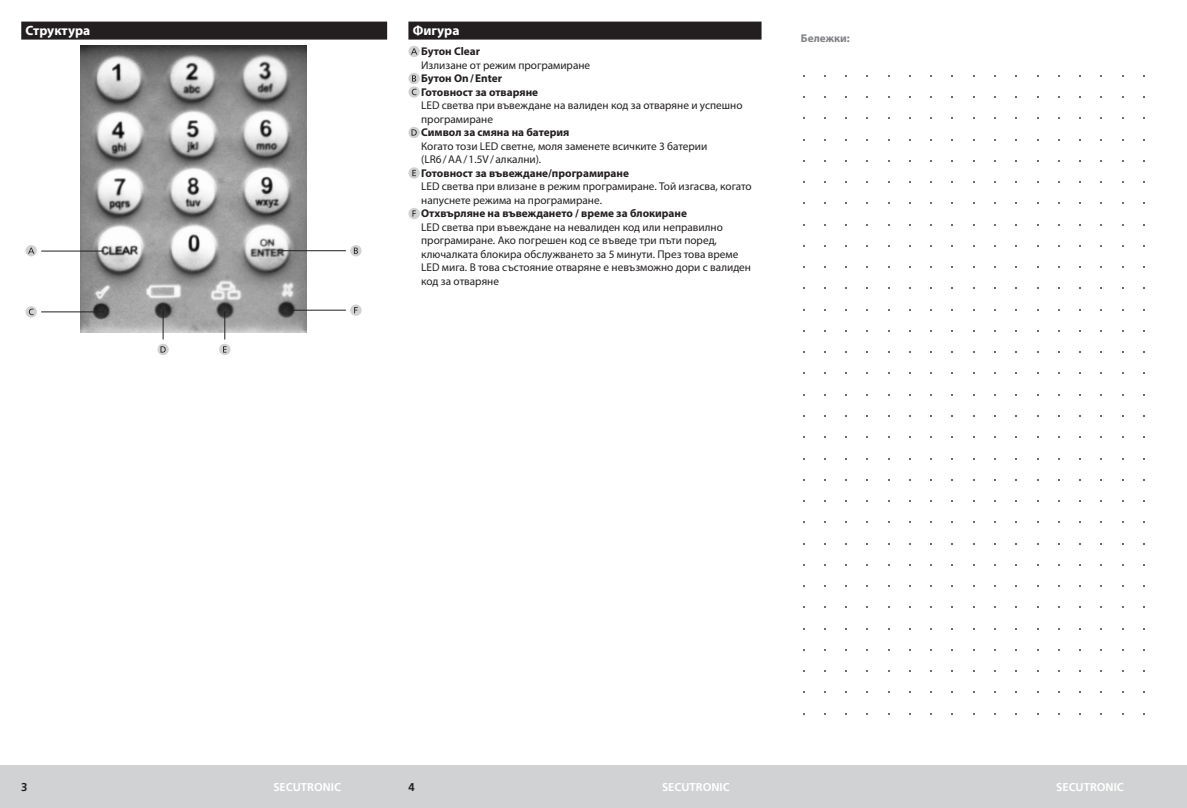
<style>
.page{position:relative;width:1187px;height:808px;background:#fff}
.page>*{position:absolute;margin:0;border:0;box-sizing:border-box;transform-origin:0 0}
.t1{font:700 13.5px "Myriad Pro";color:#fff}
.t2{font:11.25px/13.5px "Myriad Pro";color:#231f20}
.t3{font:700 11.25px/13.5px "Myriad Pro";color:#231f20}
.t4{font:700 11.25px "Frutiger LT Pro";color:#fff}
.t5{font:700 11.25px "Myriad Pro";color:#808285}
.t6{font:700 11.25px "Frutiger LT Pro";color:#231f20}
</style>
<div class="page">
<div style="left:21px;top:22px;width:366px;height:18px;background:#231f20"></div>
<div style="left:0;top:765px;width:1186px;height:43px;background:#d1d2d4"></div>
<div style="left:408px;top:22px;width:353px;height:18px;background:#231f20"></div>
<div style="left:408px;top:46px;width:12px;height:11px;background:#d1d2d4;border-radius:50%"></div>
<svg style="left:411px;top:48px;width:6px;height:7px"></svg>
<div style="left:408px;top:73px;width:12px;height:11px;background:#d1d2d4;border-radius:50%"></div>
<svg style="left:412px;top:75px;width:4px;height:7px"></svg>
<svg style="left:408px;top:86px;width:12px;height:12px"></svg>
<svg style="left:412px;top:89px;width:4px;height:6px"></svg>
<div style="left:408px;top:127px;width:12px;height:11px;background:#d1d2d4;border-radius:50%"></div>
<svg style="left:411px;top:129px;width:5px;height:7px"></svg>
<svg style="left:408px;top:167px;width:12px;height:12px"></svg>
<svg style="left:412px;top:170px;width:4px;height:6px"></svg>
<div style="left:408px;top:208px;width:12px;height:11px;background:#d1d2d4;border-radius:50%"></div>
<svg style="left:412px;top:210px;width:4px;height:7px"></svg>
<img style="left:80px;top:46px;width:227px;height:286px">
<hr style="left:41px;top:251px;width:63px;height:1px;background:#231f20">
<svg style="left:350px;top:245px;width:11px;height:11px"></svg>
<svg style="left:354px;top:248px;width:4px;height:6px"></svg>
<hr style="left:277px;top:250px;width:69px;height:1px;background:#231f20">
<div style="left:26px;top:245px;width:11px;height:11px;background:#d1d2d4;border-radius:50%"></div>
<svg style="left:28px;top:248px;width:6px;height:6px"></svg>
<svg style="left:26px;top:306px;width:11px;height:12px"></svg>
<svg style="left:29px;top:309px;width:5px;height:6px"></svg>
<hr style="left:41px;top:311px;width:63px;height:1px;background:#231f20">
<svg style="left:224px;top:311px;width:1px;height:28px"></svg>
<div style="left:219px;top:344px;width:11px;height:11px;background:#d1d2d4;border-radius:50%"></div>
<svg style="left:223px;top:346px;width:3px;height:7px"></svg>
<svg style="left:163px;top:310px;width:1px;height:29px"></svg>
<div style="left:157px;top:344px;width:12px;height:11px;background:#d1d2d4;border-radius:50%"></div>
<svg style="left:160px;top:346px;width:6px;height:7px"></svg>
<div style="left:350px;top:304px;width:11px;height:12px;background:#d1d2d4;border-radius:50%"></div>
<svg style="left:354px;top:307px;width:3px;height:6px"></svg>
<hr style="left:287px;top:310px;width:59px;height:1px;background:#231f20">
<p class="t1" style="left:26px;top:21px;width:66px">Структура</p>
<p class="t1" style="left:412px;top:21px;width:48px">Фигура</p>
<p class="t3" style="left:421px;top:44px;width:60px">Бутон Clear</p>
<p class="t2" style="left:421px;top:58px;width:170px">Излизане от режим програмиране</p>
<p class="t3" style="left:421px;top:71px;width:118px">Бутон On/Enter<br>Готовност за отваряне</p>
<p class="t2" style="left:421px;top:98px;width:323px">LED светва при въвеждане на валиден код за отваряне и успешно програмиране</p>
<p class="t3" style="left:421px;top:125px;width:150px">Символ за смяна на батерия</p>
<p class="t2" style="left:421px;top:139px;width:288px">Когато този LED светне, моля заменете всичките 3 батерии (LR6/AA/1.5V/ алкални).</p>
<p class="t3" style="left:421px;top:166px;width:209px">Готовност за въвеждане/програмиране</p>
<p class="t2" style="left:421px;top:179px;width:332px">LED светва при влизане в режим програмиране. Той изгасва, когато напуснете режима на програмиране.</p>
<p class="t3" style="left:421px;top:206px;width:267px">Отхвърляне на въвеждането / време за блокиране</p>
<p class="t2" style="left:421px;top:220px;width:331px">LED светва при въвеждане на невалиден код или неправилно програмиране. Ако погрешен код се въведе три пъти поред, ключалката блокира обслужването за 5 минути. През това време LED мига. В това състояние отваряне е невъзможно дори с валиден код за отваряне</p>
<p class="t5" style="left:800px;top:30px;width:50px">Бележки:</p>
<p class="t6" style="left:21px;top:780px;width:8px">3</p>
<p class="t4" style="left:273px;top:780px;width:69px">SECUTRONIC</p>
<p class="t6" style="left:408px;top:780px;width:8px">4</p>
<p class="t4" style="left:662px;top:780px;width:69px">SECUTRONIC</p>
<p class="t4" style="left:1056px;top:780px;width:69px">SECUTRONIC</p>
</div>
